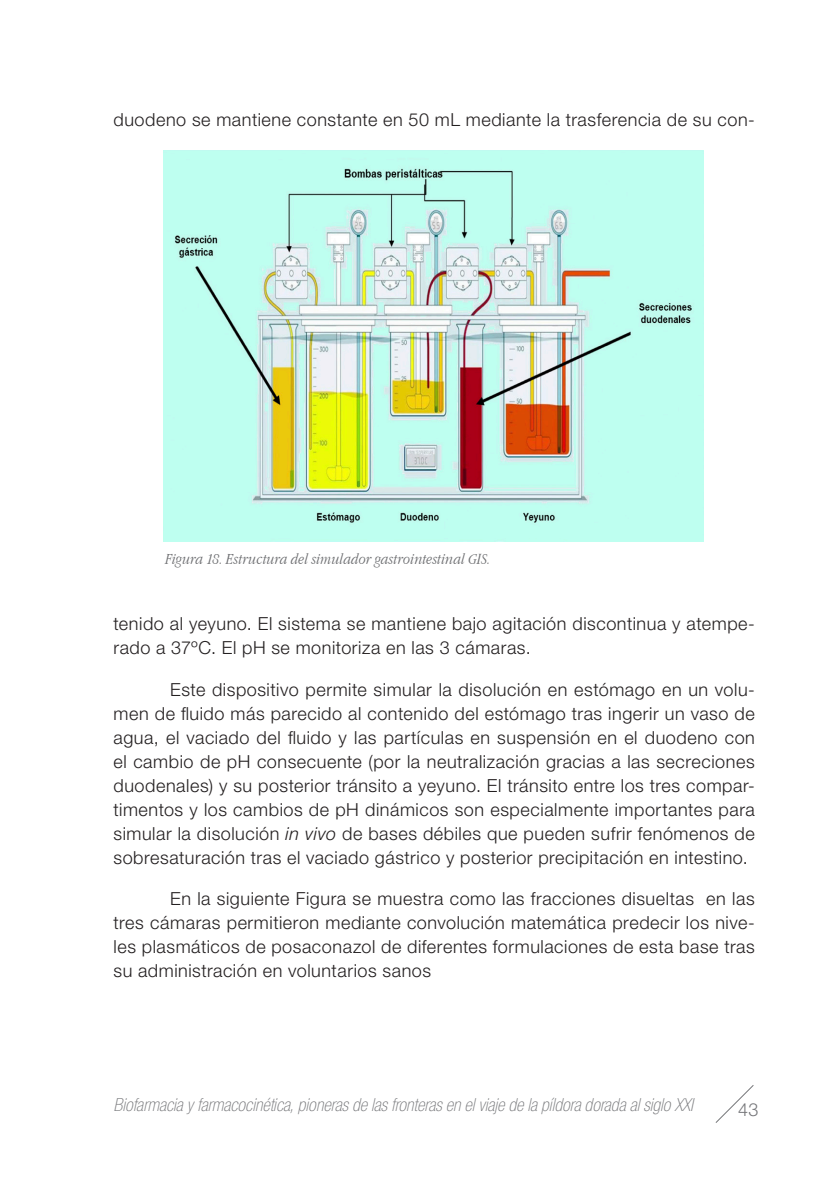
<style>
.page{position:relative;width:840px;height:1191px;background:#fff}
.page>*{position:absolute;margin:0;border:0;box-sizing:border-box;transform-origin:0 0}
.Cuerpo_de_texto{font:300 18px/24px "Helvetica Neue LT Std";letter-spacing:.03em;color:#231f20;text-align:justify}
.t1{font:italic 100 condensed 18px "Helvetica Neue LT Std";color:#757679}
.t2{font:300 18px "Helvetica Neue LT Std";color:#757679}
.Pie_de_foto{font:italic 300 16px "Apple Garamond";letter-spacing:.015em;color:#6c6d70}
.s1{font-style:italic}
</style>
<div class="page">
<svg style="left:715px;top:1085px;width:39px;height:38px"></svg>
<img style="left:164px;top:150px;width:539px;height:391px">
<p class="Cuerpo_de_texto" style="left:113px;top:107px;width:642px">duodeno se mantiene constante en 50 mL mediante la trasferencia de su con-</p>
<p class="Pie_de_foto" style="left:165px;top:549px;width:326px">Figura 18. Estructura del simulador gastrointestinal GIS.</p>
<p class="Cuerpo_de_texto" style="left:113px;top:611px;width:642px">tenido al yeyuno. El sistema se mantiene bajo agitación discontinua y atempe&shy;rado a 37ºC. El pH se monitoriza en las 3 cámaras.</p>
<p class="Cuerpo_de_texto" style="left:113px;top:676px;width:642px;text-indent:57px">Este dispositivo permite simular la disolución en estómago en un volu&shy;men de fluido más parecido al contenido del estómago tras ingerir un vaso de agua, el vaciado del fluido y las partículas en suspensión en el duodeno con el cambio de pH consecuente (por la neutralización gracias a las secreciones duodenales) y su posterior tránsito a yeyuno. El tránsito entre los tres compar&shy;timentos y los cambios de pH dinámicos son especialmente importantes para simular la disolución <span class="s1">in vivo</span> de bases débiles que pueden sufrir fenómenos de sobresaturación tras el vaciado gástrico y posterior precipitación en intestino.</p>
<p class="Cuerpo_de_texto" style="left:113px;top:885px;width:642px;text-indent:57px">En la siguiente Figura se muestra como las fracciones disueltas en las tres cámaras permitieron mediante convolución matemática predecir los nive&shy;les plasmáticos de posaconazol de diferentes formulaciones de esta base tras su administración en voluntarios sanos</p>
<p class="t1" style="left:113px;top:1094px;width:581px">Biofarmacia y farmacocinética, pioneras de las fronteras en el viaje de la píldora dorada al siglo XXI</p>
<p class="t2" style="left:737px;top:1099px;width:22px">43</p>
</div>
